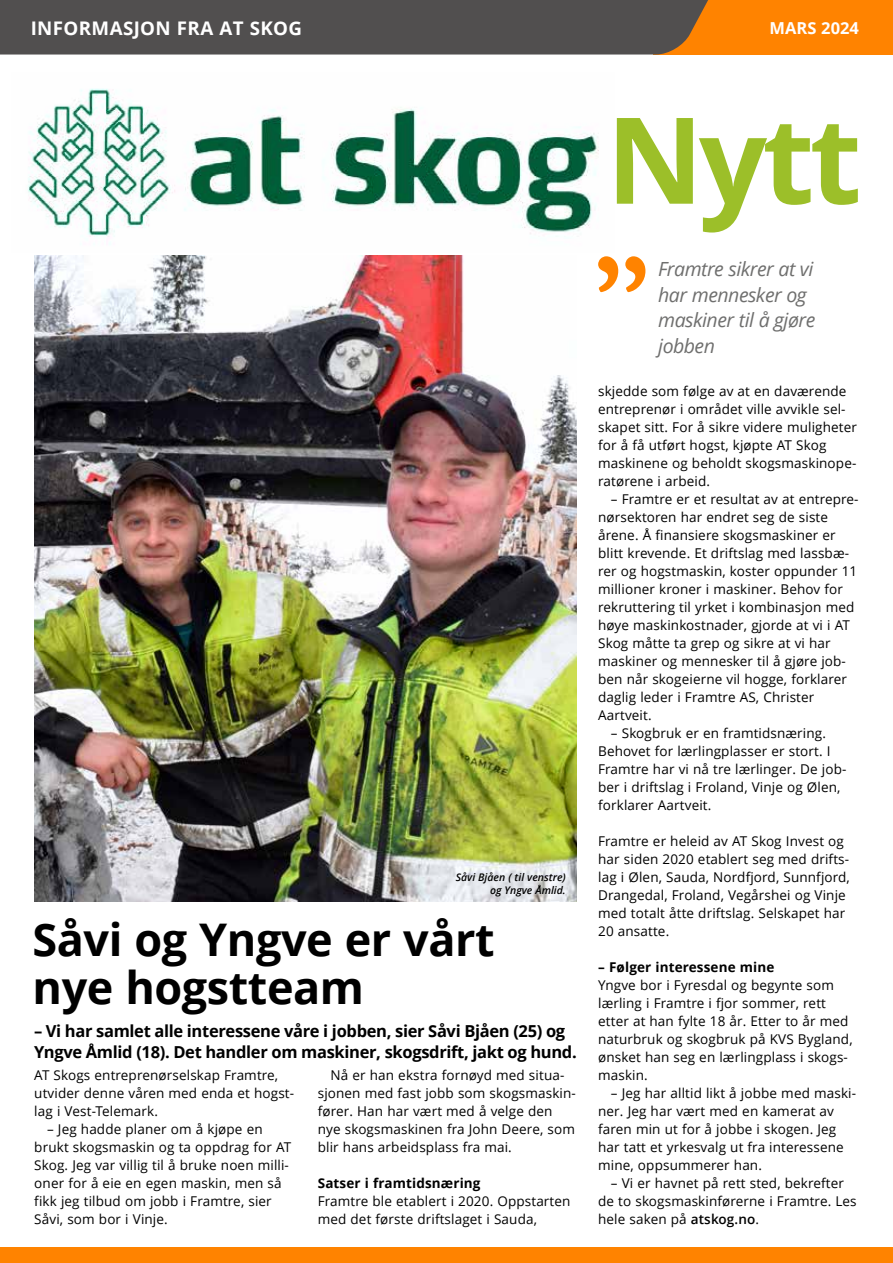
<style>
.page{position:relative;width:893px;height:1263px;background:#fff}
.page>*{position:absolute;margin:0;border:0;box-sizing:border-box;transform-origin:0 0}
.t1{font:700 120px "Open Sans";color:#9cbf29}
.t2{font:700 45px/48px "Open Sans";letter-spacing:-.01em;color:#000}
.t3{font:italic 19.5px/25.5px "Open Sans";letter-spacing:-.025em;color:#6f6f6e}
.t4{font:700 18.75px "Open Sans";letter-spacing:.02em;color:#fff}
.t5{font:700 16.5px/21px "Open Sans";letter-spacing:-.02em;color:#000}
.t6{font:700 16.5px "Open Sans";color:#fff}
.t7{font:13.5px/18px "Open Sans";letter-spacing:.01em;color:#000}
.t8{font:700 13.5px "Open Sans";letter-spacing:.01em;color:#000}
.t9{font:italic 600 10.5px/12.9px "Open Sans";color:#000;text-align:right}
.s1{font-weight:600}
</style>
<div class="page">
<div style="left:654px;top:0;width:239px;height:55px;background:#ff8300"></div>
<img style="left:27px;top:88px;width:572px;height:157px">
<img style="left:34px;top:256px;width:543px;height:645px">
<div style="left:0;top:0;width:708px;height:55px;background:#514f4f"></div>
<div style="left:0;top:1247px;width:893px;height:16px;background:#ff8300"></div>
<svg style="left:598px;top:256px;width:47px;height:36px"></svg>
<h3 class="t4" style="left:31px;top:14px;width:273px">INFORMASJON FRA AT SKOG</h3>
<p class="t6" style="left:770px;top:17px;width:91px">MARS 2024</p>
<p class="t9" style="left:456px;top:870px;width:112px">Såvi Bjåen ( til venstre) og Yngve Åmlid.</p>
<h2 class="t2" style="left:33px;top:914px;width:464px">Såvi og Yngve er vårt nye hogstteam</h2>
<p class="t5" style="left:34px;top:1020px;width:544px">– Vi har samlet alle interessene våre i jobben, sier Såvi Bjåen (25) og<br>Yngve Åmlid (18). Det handler om maskiner, skogsdrift, jakt og hund.</p>
<p class="t7" style="left:34px;top:1066px;width:261px">AT Skogs entreprenørselskap Framtre, utvider denne våren med enda et hogst&shy;lag i Vest-Telemark.</p>
<p class="t7" style="left:34px;top:1120px;width:258px;text-indent:13px">– Jeg hadde planer om å kjøpe en brukt skogsmaskin og ta oppdrag for AT Skog. Jeg var villig til å bruke noen milli&shy;oner for å eie en egen maskin, men så fikk jeg tilbud om jobb i Framtre, sier Såvi, som bor i Vinje.</p>
<p class="t7" style="left:318px;top:1066px;width:260px;text-indent:13px">Nå er han ekstra fornøyd med situa&shy;sjonen med fast jobb som skogsmaskin&shy;fører. Han har vært med å velge den nye skogsmaskinen fra John Deere, som blir hans arbeidsplass fra mai.</p>
<p class="t8" style="left:318px;top:1174px;width:164px">Satser i framtidsnæring</p>
<p class="t7" style="left:318px;top:1192px;width:254px">Framtre ble etablert i 2020. Oppstarten med det første driftslaget i Sauda,</p>
<h1 class="t1" style="left:606px;top:75px;width:257px">Nytt</h1>
<h3 class="t3" style="left:658px;top:256px;width:159px">Framtre sikrer at vi har mennesker og maskiner til å gjøre jobben</h3>
<p class="t7" style="left:598px;top:382px;width:260px">skjedde som følge av at en daværende entreprenør i området ville avvikle sel&shy;skapet sitt. For å sikre videre muligheter for å få utført hogst, kjøpte AT Skog maskinene og beholdt skogsmaskinope&shy;ratørene i arbeid.</p>
<p class="t7" style="left:598px;top:490px;width:262px;text-indent:13px">– Framtre er et resultat av at entrepre&shy;nørsektoren har endret seg de siste årene. Å finansiere skogsmaskiner er blitt krevende. Et driftslag med lassbæ&shy;rer og hogstmaskin, koster oppunder 11 millioner kroner i maskiner. Behov for rekruttering til yrket i kombinasjon med høye maskinkostnader, gjorde at vi i AT Skog måtte ta grep og sikre at vi har maskiner og mennesker til å gjøre job&shy;ben når skogeierne vil hogge, forklarer daglig leder i Framtre AS, Christer Aartveit.</p>
<p class="t7" style="left:598px;top:724px;width:250px;text-indent:13px">– Skogbruk er en framtidsnæring.<br>Behovet for lærlingplasser er stort. I Framtre har vi nå tre lærlinger. De job&shy;ber i driftslag i Froland, Vinje og Ølen, forklarer Aartveit.</p>
<p class="t7" style="left:598px;top:832px;width:253px">Framtre er heleid av AT Skog Invest og har siden 2020 etablert seg med drifts&shy;lag i Ølen, Sauda, Nordfjord, Sunnfjord, Drangedal, Froland, Vegårshei og Vinje med totalt åtte driftslag. Selskapet har 20 ansatte.</p>
<p class="t8" style="left:598px;top:957px;width:178px">– Følger interessene mine</p>
<p class="t7" style="left:598px;top:976px;width:256px">Yngve bor i Fyresdal og begynte som lærling i Framtre i fjor sommer, rett etter at han fylte 18 år. Etter to år med naturbruk og skogbruk på KVS Bygland, ønsket han seg en lærlingplass i skogs&shy;maskin.</p>
<p class="t7" style="left:598px;top:1084px;width:259px;text-indent:13px">– Jeg har alltid likt å jobbe med maski&shy;ner. Jeg har vært med en kamerat av faren min ut for å jobbe i skogen. Jeg har tatt et yrkesvalg ut fra interessene mine, oppsummerer han.</p>
<p class="t7" style="left:598px;top:1174px;width:260px;text-indent:13px">– Vi er havnet på rett sted, bekrefter de to skogsmaskinførerne i Framtre. Les hele saken på <span class="s1">atskog.no</span>.</p>
</div>
